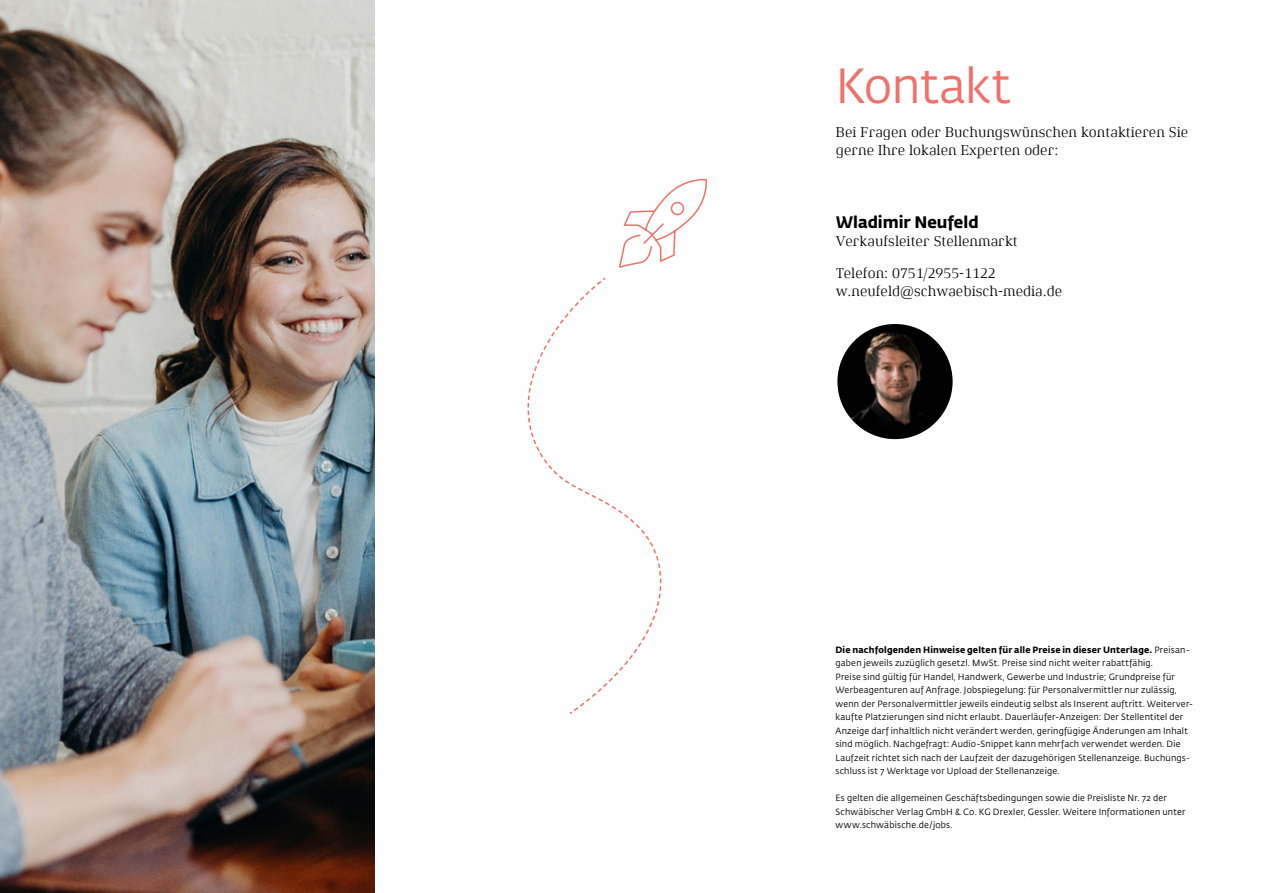
<style>
.page{position:relative;width:1263px;height:893px;background:#fff}
.page>*{position:absolute;margin:0;border:0;box-sizing:border-box;transform-origin:0 0}
.t1{font:48.75px "Fedra Sans Std";letter-spacing:-.015em;color:#f0706b}
.t2{font:700 16.5px "Fedra Sans Std";color:#000}
.t3{font:14.25px/18px "Xenois Serif Pro";color:#000}
.t4{font:9px/13.5px "Fedra Sans Std";letter-spacing:.025em;color:#000}
.s1{font-weight:700}
</style>
<div class="page">
<img style="left:837px;top:324px;width:115px;height:115px;border-radius:58px">
<img style="left:0;top:0;width:374px;height:893px">
<svg style="left:531px;top:277px;width:131px;height:437px"></svg>
<svg style="left:618px;top:178px;width:89px;height:90px"></svg>
<h1 class="t1" style="left:835px;top:56px;width:177px">Kontakt</h1>
<h3 class="t3" style="left:836px;top:123px;width:354px">Bei Fragen oder Buchungswünschen kontaktieren Sie gerne Ihre lokalen Experten oder:</h3>
<h2 class="t2" style="left:836px;top:212px;width:144px">Wladimir Neufeld</h2>
<h3 class="t3" style="left:836px;top:232px;width:183px">Verkaufsleiter Stellenmarkt</h3>
<h3 class="t3" style="left:836px;top:264px;width:228px">Telefon: 0751/2955-1122 w.neufeld@schwaebisch-media.de</h3>
<p class="t4" style="left:835px;top:643px;width:359px"><span class="s1">Die nachfolgenden Hinweise gelten für alle Preise in dieser Unterlage.</span> Preisan&shy;gaben jeweils zuzüglich gesetzl. MwSt. Preise sind nicht weiter rabattfähig.<br>Preise sind gültig für Handel, Handwerk, Gewerbe und Industrie; Grundpreise für Werbeagenturen auf Anfrage. Jobspiegelung: für Personalvermittler nur zulässig, wenn der Personalvermittler jeweils eindeutig selbst als Inserent auftritt. Weiterver&shy;kaufte Platzierungen sind nicht erlaubt. Dauerläufer-Anzeigen: Der Stellentitel der Anzeige darf inhaltlich nicht verändert werden, geringfügige Änderungen am Inhalt sind möglich. Nachgefragt: Audio-Snippet kann mehrfach verwendet werden. Die Laufzeit richtet sich nach der Laufzeit der dazugehörigen Stellenanzeige. Buchungs&shy;schluss ist 7 Werktage vor Upload der Stellenanzeige.</p>
<p class="t4" style="left:835px;top:792px;width:352px">Es gelten die allgemeinen Geschäftsbedingungen sowie die Preisliste Nr. 72 der<br>Schwäbischer Verlag GmbH &amp; Co. KG Drexler, Gessler. Weitere Informationen unter www.schwäbische.de/jobs.</p>
</div>
